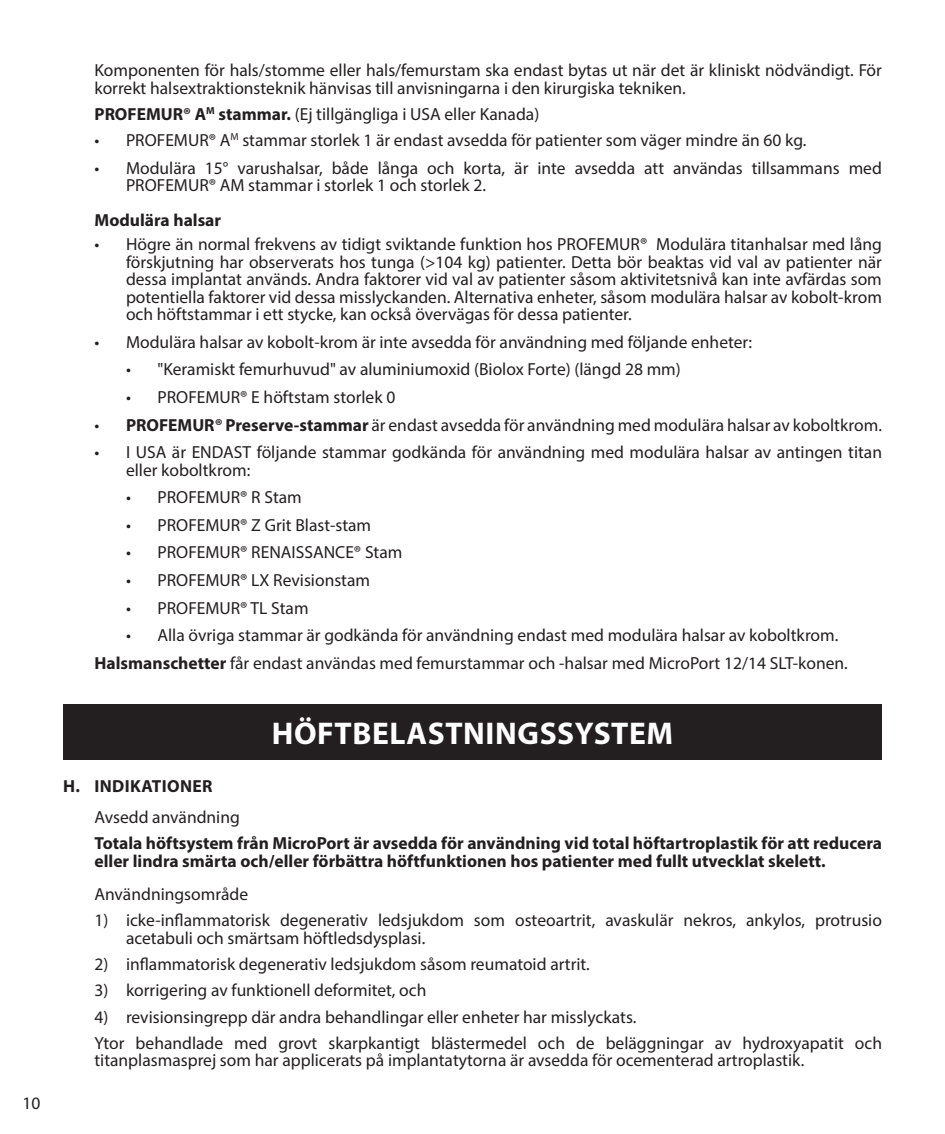
<style>
.page{position:relative;width:945px;height:1134px;background:#fff}
.page>*{position:absolute;margin:0;border:0;box-sizing:border-box;transform-origin:0 0}
.t1{font:700 31.5px "Myriad Pro";letter-spacing:.02em;color:#fff}
.Body_Text__1__indent{font:17.5px/17.5px "Myriad Pro";color:#231f20}
.Numbers_indent_1{font:17.5px/17.5px "Myriad Pro";color:#231f20}
.Body_Text__1__indent-2{font:700 17.5px/17.5px "Myriad Pro";color:#231f20}
.Sub_Heads_clc_Bold_i{font:700 17.5px "Myriad Pro";color:#231f20}
.Sub_Heads_caps_Bold{font:700 17.5px "Myriad Pro";letter-spacing:.02em;color:#231f20}
.s1{font-weight:700}
</style>
<div class="page">
<div style="left:63px;top:705px;width:819px;height:55px;background:#231f20"></div>
<p class="Body_Text__1__indent" style="left:23px;top:1094px;width:19px">10</p>
<p class="Body_Text__1__indent" style="left:94px;top:61px;width:789px">Komponenten för hals/stomme eller hals/femurstam ska endast bytas ut när det är kliniskt nödvändigt. För korrekt halsextraktionsteknik hänvisas till anvisningarna i den kirurgiska tekniken.</p>
<p class="Body_Text__1__indent" style="left:94px;top:105px;width:446px"><span class="s1">PROFEMUR® A</span><sup>M</sup> <span class="s1">stammar.</span> (Ej tillgängliga i USA eller Kanada)</p>
<p class="Body_Text__1__indent" style="left:94px;top:131px;width:714px">• PROFEMUR® A<sup>M</sup> stammar storlek 1 är endast avsedda för patienter som väger mindre än 60 kg.</p>
<p class="Body_Text__1__indent" style="left:126px;top:159px;width:757px;text-indent:-32px">• Modulära 15° varushalsar, både långa och korta, är inte avsedda att användas tillsammans med<br>PROFEMUR® AM stammar i storlek 1 och storlek 2.</p>
<p class="Sub_Heads_clc_Bold_i" style="left:94px;top:208px;width:128px">Modulära halsar</p>
<p class="Body_Text__1__indent" style="left:126px;top:235px;width:757px;text-align:justify;text-indent:-32px">• Högre än normal frekvens av tidigt sviktande funktion hos PROFEMUR® Modulära titanhalsar med lång förskjutning har observerats hos tunga (&gt;104 kg) patienter. Detta bör beaktas vid val av patienter när dessa implantat används. Andra faktorer vid val av patienter såsom aktivitetsnivå kan inte avfärdas som potentiella faktorer vid dessa misslyckanden. Alternativa enheter, såsom modulära halsar av kobolt-krom och höftstammar i ett stycke, kan också övervägas för dessa patienter.</p>
<p class="Body_Text__1__indent" style="left:94px;top:333px;width:659px">• Modulära halsar av kobolt-krom är inte avsedda för användning med följande enheter:</p>
<p class="Body_Text__1__indent" style="left:126px;top:361px;width:556px">• "Keramiskt femurhuvud" av aluminiumoxid (Biolox Forte) (längd 28 mm)</p>
<p class="Body_Text__1__indent" style="left:126px;top:388px;width:271px">• PROFEMUR® E höftstam storlek 0</p>
<p class="Body_Text__1__indent" style="left:94px;top:416px;width:789px">• <span class="s1">PROFEMUR® Preserve-stammar</span> är endast avsedda för användning med modulära halsar av koboltkrom.</p>
<p class="Body_Text__1__indent" style="left:126px;top:443px;width:758px;text-indent:-32px">• I USA är ENDAST följande stammar godkända för användning med modulära halsar av antingen titan eller koboltkrom:</p>
<p class="Body_Text__1__indent" style="left:126px;top:488px;width:177px">• PROFEMUR® R Stam</p>
<p class="Body_Text__1__indent" style="left:126px;top:516px;width:247px">• PROFEMUR® Z Grit Blast-stam</p>
<p class="Body_Text__1__indent" style="left:126px;top:544px;width:278px">• PROFEMUR® RENAISSANCE® Stam</p>
<p class="Body_Text__1__indent" style="left:126px;top:571px;width:246px">• PROFEMUR® LX Revisionstam</p>
<p class="Body_Text__1__indent" style="left:126px;top:599px;width:184px">• PROFEMUR® TL Stam</p>
<p class="Body_Text__1__indent" style="left:126px;top:626px;width:714px">• Alla övriga stammar är godkända för användning endast med modulära halsar av koboltkrom.</p>
<p class="Body_Text__1__indent" style="left:94px;top:654px;width:755px"><span class="s1">Halsmanschetter</span> får endast användas med femurstammar och -halsar med MicroPort 12/14 SLT-konen.</p>
<p class="t1" style="left:272px;top:713px;width:403px">HÖFTBELASTNINGSSYSTEM</p>
<p class="Sub_Heads_caps_Bold" style="left:63px;top:774px;width:151px">H. INDIKATIONER</p>
<p class="Body_Text__1__indent" style="left:94px;top:808px;width:147px">Avsedd användning</p>
<p class="Body_Text__1__indent-2" style="left:94px;top:834px;width:789px">Totala höftsystem från MicroPort är avsedda för användning vid total höftartroplastik för att reducera eller lindra smärta och/eller förbättra höftfunktionen hos patienter med fullt utvecklat skelett.</p>
<p class="Body_Text__1__indent" style="left:94px;top:885px;width:155px">Användningsområde</p>
<p class="Numbers_indent_1" style="left:126px;top:911px;width:757px;text-indent:-32px">1) icke-inflammatorisk degenerativ ledsjukdom som osteoartrit, avaskulär nekros, ankylos, protrusio acetabuli och smärtsam höftledsdysplasi.</p>
<p class="Numbers_indent_1" style="left:94px;top:955px;width:497px">2) inflammatorisk degenerativ ledsjukdom såsom reumatoid artrit.</p>
<p class="Numbers_indent_1" style="left:94px;top:981px;width:333px">3) korrigering av funktionell deformitet, och</p>
<p class="Numbers_indent_1" style="left:94px;top:1008px;width:543px">4) revisionsingrepp där andra behandlingar eller enheter har misslyckats.</p>
<p class="Body_Text__1__indent" style="left:94px;top:1034px;width:789px">Ytor behandlade med grovt skarpkantigt blästermedel och de beläggningar av hydroxyapatit och titanplasmasprej som har applicerats på implantatytorna är avsedda för ocementerad artroplastik.</p>
</div>
